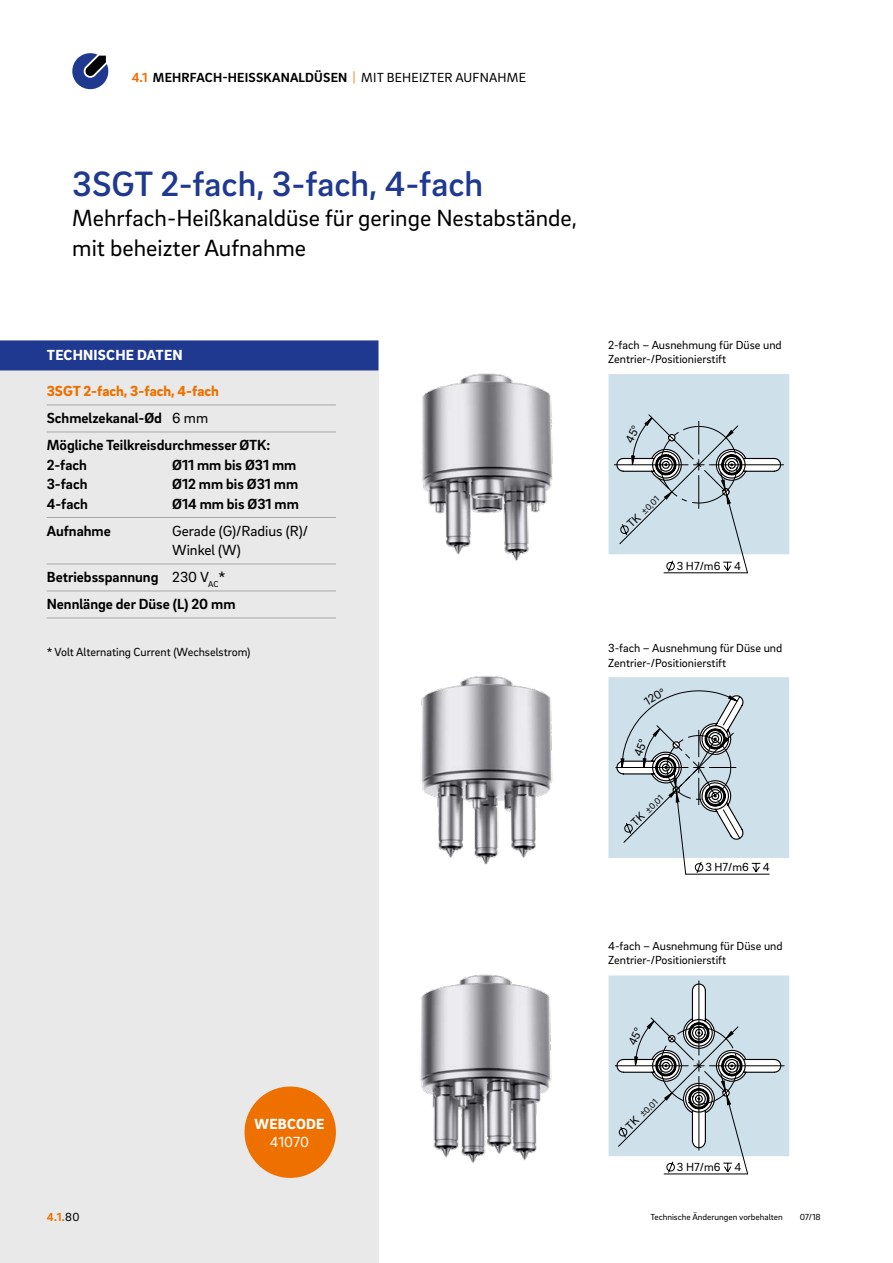
<style>
.page{position:relative;width:893px;height:1263px;background:#fff}
.page>*{position:absolute;margin:0;border:0;box-sizing:border-box;transform-origin:0 0}
.t1{font:500 36px "Brix Sans";color:#1e398f}
.t2{font:24px/30px "Brix Sans";color:#000}
.t3{font:700 15px/27px "Brix Sans";color:#000}
.t4{font:15px/19.5px "Brix Sans";color:#000}
.t5{font:900 15px "Brix Sans";letter-spacing:.015em;color:#fff}
.t6{font:15px "Brix Sans";letter-spacing:-.005em;color:#fff}
.t7{font:700 13.5px "Brix Sans";letter-spacing:.015em;color:#000}
.t8{font:12px/14.4px "Brix Sans";color:#000}
.t9{font:12px "Brix Sans";color:#030304}
.t10{font:700 12px "Brix Sans";color:#ee7100}
.t11{font:9px "Brix Sans";color:#000}
.t12{font:9px "Brix Sans";color:#030304}
.s1{color:#ee7100}
.s2{font-weight:400;color:#ee7100}
.s3{font-weight:400}
.s4{font-weight:900;color:#ee7100}
.s5{font-size:12px}
.s6{font-weight:400;color:#000}
</style>
<div class="page">
<img style="left:378px;top:340px;width:175px;height:240px">
<img style="left:378px;top:580px;width:308px;height:597px">
<div style="left:0;top:340px;width:378px;height:923px;background:#e9e9ea"></div>
<div style="left:0;top:340px;width:378px;height:30px;background:#1e398f"></div>
<hr style="left:47px;top:405px;width:289px;height:1px;background:#a7a7a8">
<hr style="left:47px;top:432px;width:289px;height:1px;background:#a7a7a8">
<hr style="left:47px;top:517px;width:289px;height:1px;background:#a7a7a8">
<hr style="left:47px;top:564px;width:289px;height:1px;background:#a7a7a8">
<hr style="left:47px;top:591px;width:289px;height:1px;background:#a7a7a8">
<hr style="left:47px;top:618px;width:289px;height:1px;background:#a7a7a8">
<svg style="left:72px;top:53px;width:37px;height:37px"></svg>
<div style="left:244px;top:1086px;width:92px;height:92px;background:#ee7100;border-radius:50%"></div>
<hr style="left:686px;top:874px;width:83px;height:1px;background:#000">
<hr style="left:664px;top:1174px;width:84px;height:1px;background:#000">
<svg style="left:608px;top:374px;width:181px;height:199px;background:#c6d4dc"></svg>
<svg style="left:608px;top:677px;width:181px;height:197px;background:#c3d1d9"></svg>
<svg style="left:609px;top:975px;width:180px;height:199px;background:#c4d1d9"></svg>
<p class="t7" style="left:132px;top:69px;width:396px"><span class="s1">4.1</span> MEHRFACH-HEISSKANALDÜSEN <span class="s2">|</span> <span class="s3">MIT BEHEIZTER AUFNAHME</span></p>
<h1 class="t1" style="left:72px;top:161px;width:412px">3SGT 2-fach, 3-fach, 4-fach</h1>
<h2 class="t2" style="left:72px;top:202px;width:506px">Mehrfach-Heißkanaldüse für geringe Nestabstände, mit beheizter Aufnahme</h2>
<p class="t5" style="left:47px;top:345px;width:137px">TECHNISCHE DATEN</p>
<p class="t3" style="left:47px;top:377px;width:225px"><span class="s4">3SGT 2-fach, 3-fach, 4-fach<br></span>Schmelzekanal-Ød <span class="s3">6 mm<br></span>Mögliche Teilkreisdurchmesser ØTK:</p>
<p class="t3" style="left:47px;top:450px;width:42px">2-fach</p>
<p class="t3" style="left:172px;top:450px;width:126px">Ø11 mm bis Ø31 mm</p>
<p class="t3" style="left:47px;top:470px;width:42px">3-fach</p>
<p class="t3" style="left:172px;top:470px;width:127px">Ø12 mm bis Ø31 mm</p>
<p class="t3" style="left:47px;top:489px;width:43px">4-fach</p>
<p class="t3" style="left:172px;top:489px;width:128px">Ø14 mm bis Ø31 mm</p>
<p class="t3" style="left:47px;top:516px;width:66px">Aufnahme</p>
<p class="t4" style="left:172px;top:520px;width:138px">Gerade (G)/Radius (R)/<br>Winkel (W)</p>
<p class="t3" style="left:47px;top:563px;width:190px">Betriebsspannung <span class="s3">230 V</span><sub>AC</sub><span class="s3">*<br></span>Nennlänge der Düse (L) 20 mm</p>
<p class="t8" style="left:47px;top:644px;width:205px">* Volt Alternating Current (Wechselstrom)</p>
<p class="t8" style="left:608px;top:337px;width:175px">2-fach – Ausnehmung für Düse und<br>Zentrier-/Positionierstift</p>
<p class="t12" style="left:626px;top:522px;width:41px;rotate:-45deg"><span class="s5">TK</span> ±0,01</p>
<p class="t9" style="left:677px;top:558px;width:66px">3 H7/m6 4</p>
<p class="t8" style="left:608px;top:640px;width:176px">3-fach – Ausnehmung für Düse und<br>Zentrier-/Positionierstift</p>
<p class="t8" style="left:641px;top:695px;width:24px;rotate:-30deg">120°</p>
<p class="t11" style="left:630px;top:820px;width:41px;rotate:-45deg"><span class="s5">TK</span> ±0,01</p>
<p class="t8" style="left:705px;top:859px;width:66px">3 H7/m6 4</p>
<p class="t8" style="left:608px;top:938px;width:176px">4-fach – Ausnehmung für Düse und<br>Zentrier-/Positionierstift</p>
<p class="t5" style="left:255px;top:1114px;width:71px">WEBCODE</p>
<p class="t6" style="left:270px;top:1132px;width:41px">41070</p>
<p class="t11" style="left:624px;top:1124px;width:41px;rotate:-45deg"><span class="s5">TK</span> ±0,01</p>
<p class="t8" style="left:677px;top:1159px;width:66px">3 H7/m6 4</p>
<p class="t10" style="left:47px;top:1209px;width:34px">4.1.<span class="s6">80</span></p>
<p class="t11" style="left:651px;top:1211px;width:134px">Technische Änderungen vorbehalten</p>
<p class="t11" style="left:800px;top:1211px;width:23px">07/18</p>
</div>
